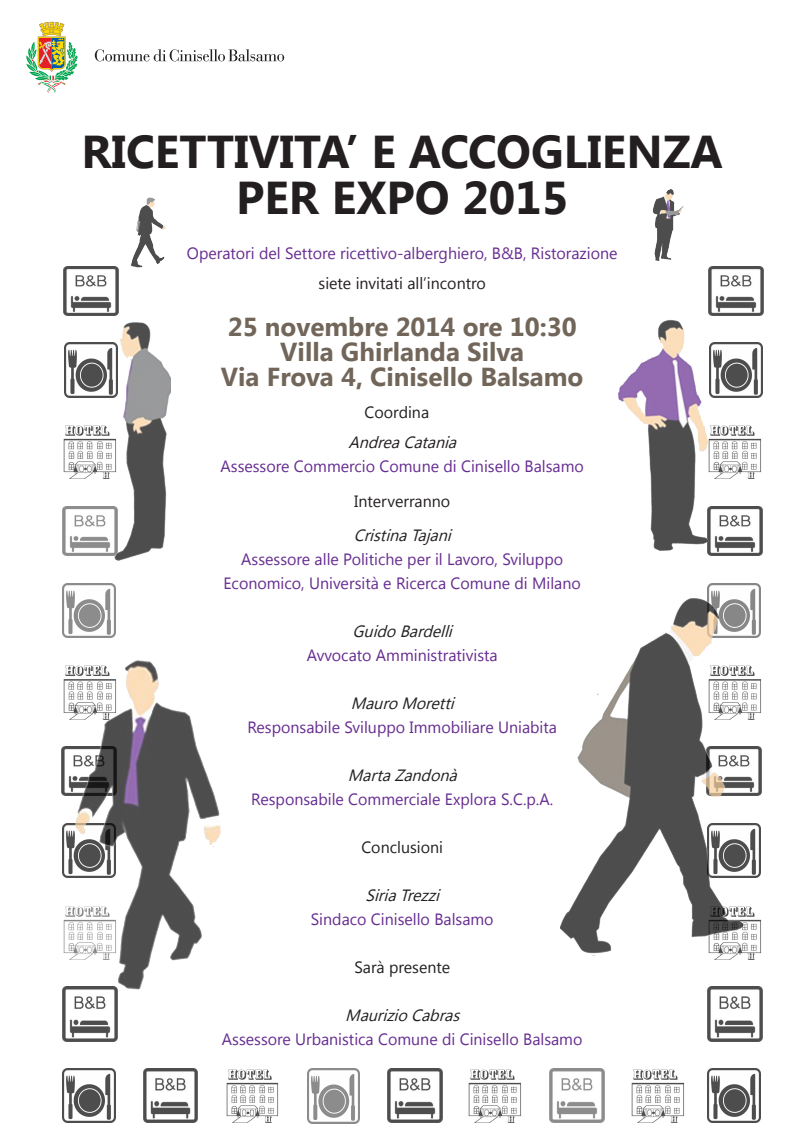
<style>
.page{position:relative;width:794px;height:1134px;background:#fff}
.page>*{position:absolute;margin:0;border:0;box-sizing:border-box;transform-origin:0 0}
.t1{font:700 46px/46px "Khmer UI";color:#231f20;text-align:center}
.t2{font:700 26px/24.8px "Khmer UI";color:#72665a;text-align:center}
.t3{font:16.32px/24px "Khmer UI";color:#662c90;text-align:center}
.t4{font:italic 16.32px "Khmer UI";color:#231f20}
.t5{font:16.32px "Khmer UI";color:#231f20}
</style>
<div class="page">
<img style="left:63px;top:1020px;width:54px;height:21px">
<img style="left:63px;top:1068px;width:53px;height:55px">
<img style="left:708px;top:987px;width:54px;height:54px">
<img style="left:757px;top:919px;width:4px;height:35px">
<img style="left:708px;top:1068px;width:52px;height:55px">
<img style="left:757px;top:823px;width:3px;height:54px">
<img style="left:757px;top:746px;width:4px;height:50px">
<img style="left:757px;top:679px;width:4px;height:34px">
<img style="left:748px;top:583px;width:12px;height:54px">
<img style="left:748px;top:506px;width:14px;height:50px">
<img style="left:748px;top:425px;width:13px;height:54px">
<img style="left:748px;top:343px;width:14px;height:54px">
<img style="left:708px;top:266px;width:55px;height:49px">
<img style="left:143px;top:1068px;width:55px;height:54px">
<img style="left:226px;top:1069px;width:53px;height:54px">
<img style="left:307px;top:1069px;width:53px;height:54px">
<img style="left:387px;top:1068px;width:55px;height:54px">
<img style="left:468px;top:1069px;width:53px;height:53px">
<img style="left:550px;top:1068px;width:54px;height:54px">
<img style="left:631px;top:1069px;width:53px;height:53px">
<img style="left:61px;top:591px;width:160px;height:429px">
<img style="left:618px;top:284px;width:130px;height:313px">
<img style="left:560px;top:597px;width:197px;height:402px">
<img style="left:62px;top:266px;width:109px;height:325px">
<img style="left:652px;top:189px;width:32px;height:72px">
<img style="left:116px;top:197px;width:55px;height:84px">
<svg style="left:95px;top:49px;width:189px;height:12px"></svg>
<svg style="left:26px;top:22px;width:52px;height:71px"></svg>
<h1 class="t1" style="left:81px;top:129px;width:643px">RICETTIVITA’ E ACCOGLIENZA<br>PER EXPO 2015</h1>
<p class="t3" style="left:187px;top:242px;width:432px">Operatori del Settore ricettivo-alberghiero, B&amp;B, Ristorazione</p>
<p class="t5" style="left:318px;top:274px;width:169px">siete invitati all’incontro</p>
<h2 class="t2" style="left:221px;top:315px;width:364px">25 novembre 2014 ore 10:30<br>Villa Ghirlanda Silva<br>Via Frova 4, Cinisello Balsamo</h2>
<p class="t5" style="left:365px;top:403px;width:66px">Coordina</p>
<p class="t4" style="left:348px;top:433px;width:114px">AndreaCatania</p>
<p class="t3" style="left:221px;top:455px;width:365px">Assessore Commercio Comune di Cinisello Balsamo</p>
<p class="t5" style="left:354px;top:492px;width:97px">Interverranno</p>
<p class="t4" style="left:354px;top:525px;width:103px">CristinaTajani</p>
<p class="t3" style="left:223px;top:547px;width:359px">Assessore alle Politiche per il Lavoro, Sviluppo<br>Economico, Università e Ricerca Comune di Milano</p>
<p class="t4" style="left:353px;top:621px;width:106px">GuidoBardelli</p>
<p class="t3" style="left:307px;top:643px;width:192px">Avvocato Amministrativista</p>
<p class="t4" style="left:351px;top:693px;width:109px">MauroMoretti</p>
<p class="t3" style="left:247px;top:715px;width:311px">Responsabile Sviluppo Immobiliare Uniabita</p>
<p class="t4" style="left:348px;top:765px;width:115px">MartaZandonà</p>
<p class="t3" style="left:251px;top:787px;width:303px">Responsabile Commerciale Explora S.C.p.A.</p>
<p class="t5" style="left:361px;top:837px;width:83px">Conclusioni</p>
<p class="t4" style="left:365px;top:885px;width:80px">SiriaTrezzi</p>
<p class="t3" style="left:311px;top:907px;width:184px">Sindaco Cinisello Balsamo</p>
<p class="t5" style="left:354px;top:957px;width:97px">Sarà presente</p>
<p class="t4" style="left:345px;top:1005px;width:120px">MaurizioCabras</p>
<p class="t3" style="left:222px;top:1027px;width:362px">Assessore Urbanistica Comune di Cinisello Balsamo</p>
</div>
